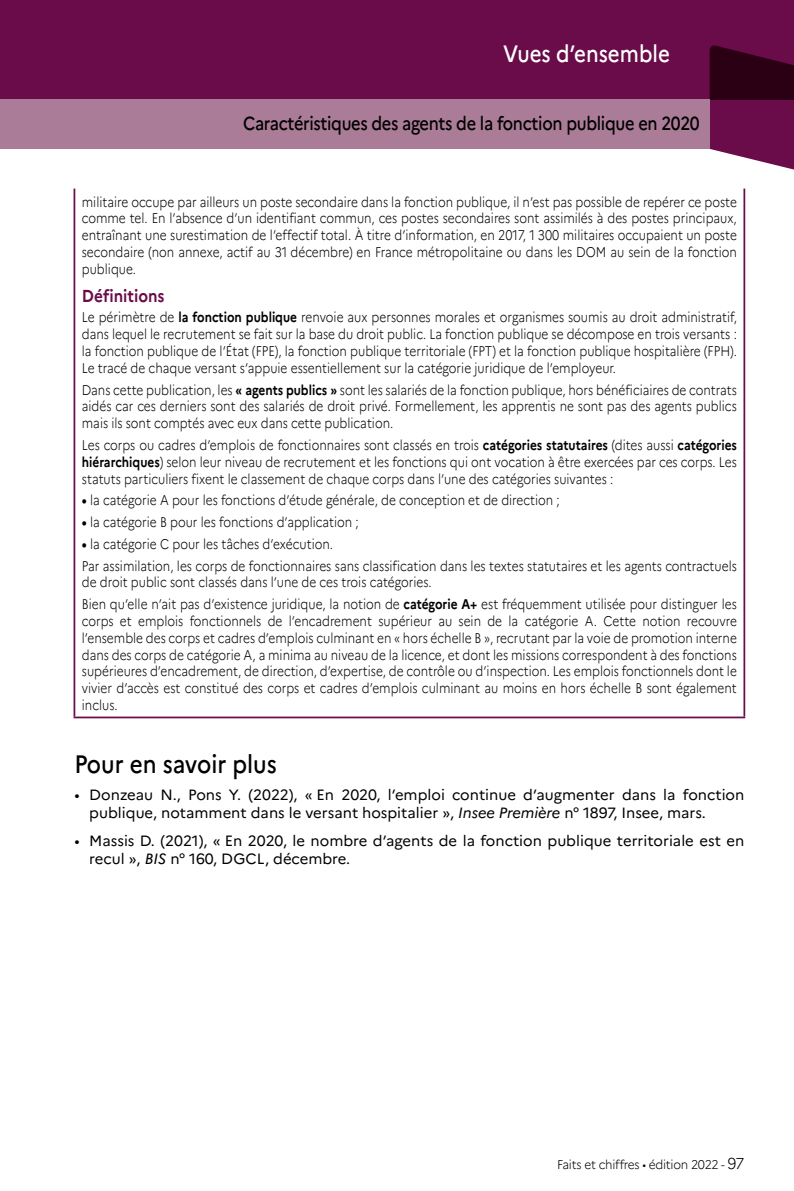
<style>
.page{position:relative;width:794px;height:1191px;background:#fff}
.page>*{position:absolute;margin:0;border:0;box-sizing:border-box;transform-origin:0 0}
._08_Biblio_Titre{font:500 25.2px "Marianne";color:#000;scale:.89 1}
.t1{font:500 23.62px "Marianne";color:#fff;scale:.87 1}
.t2{font:500 18.9px "Marianne";letter-spacing:-.02em;color:#000;scale:.87 1}
._06_Encadre_TITRE{font:700 17.32px "Marianne";color:#690c49;scale:.89 1}
.t3{font:14.88px/17.8px "Marianne";color:#000}
._06_Encadre_TC{font:300 14px/16.8px "Marianne";color:#000;text-align:justify;scale:.85 1}
.t4{font:300 12.6px "Marianne";letter-spacing:-.02em;color:#000;scale:.94 1}
.s1{font-weight:700}
.s2{font-style:italic}
.s3{font-size:15.75px}
</style>
<div class="page">
<div style="left:0;top:0;width:794px;height:99px;background:#690c49"></div>
<svg style="left:709px;top:45px;width:85px;height:125px"></svg>
<div style="left:0;top:99px;width:709px;height:50px;background:#ab7c98"></div>
<hr style="left:74px;top:189px;width:1px;height:527px;background:#690c49">
<hr style="left:743px;top:189px;width:2px;height:527px;background:#690c49">
<hr style="left:74px;top:716px;width:671px;height:2px;background:#690c49">
<h2 class="t1" style="left:503px;top:39px;width:193px">Vues d’ensemble</h2>
<h3 class="t2" style="left:243px;top:112px;width:526px">Caractéristiques des agents de la fonction publique en 2020</h3>
<p class="_06_Encadre_TC" style="left:82px;top:193px;width:772px">militaire occupe par ailleurs un poste secondaire dans la fonction publique, il n’est pas possible de repérer ce poste comme tel. En l’absence d’un identifiant commun, ces postes secondaires sont assimilés à des postes principaux, entraînant une surestimation de l’effectif total. À titre d’information, en 2017, 1 300 militaires occupaient un poste secondaire (non annexe, actif au 31 décembre) en France métropolitaine ou dans les DOM au sein de la fonction publique.</p>
<p class="_06_Encadre_TITRE" style="left:82px;top:285px;width:94px">Définitions</p>
<p class="_06_Encadre_TC" style="left:82px;top:309px;width:772px">Le périmètre de <span class="s1">la fonction publique</span> renvoie aux personnes morales et organismes soumis au droit administratif, dans lequel le recrutement se fait sur la base du droit public. La fonction publique se décompose en trois versants : la fonction publique de l’État (FPE), la fonction publique territoriale (FPT) et la fonction publique hospitalière (FPH).<br>Le tracé de chaque versant s’appuie essentiellement sur la catégorie juridique de l’employeur.</p>
<p class="_06_Encadre_TC" style="left:82px;top:381px;width:772px">Dans cette publication, les <span class="s1">« agents publics »</span> sont les salariés de la fonction publique, hors bénéficiaires de contrats aidés car ces derniers sont des salariés de droit privé. Formellement, les apprentis ne sont pas des agents publics mais ils sont comptés avec eux dans cette publication.</p>
<p class="_06_Encadre_TC" style="left:82px;top:436px;width:772px">Les corps ou cadres d’emplois de fonctionnaires sont classés en trois <span class="s1">catégories statutaires</span> (dites aussi <span class="s1">catégories hiérarchiques</span>) selon leur niveau de recrutement et les fonctions qui ont vocation à être exercées par ces corps. Les statuts particuliers fixent le classement de chaque corps dans l’une des catégories suivantes :</p>
<p class="_06_Encadre_TC" style="left:82px;top:492px;width:563px"><span class="s1">•</span> la catégorie A pour les fonctions d’étude générale, de conception et de direction ;</p>
<p class="_06_Encadre_TC" style="left:82px;top:513px;width:327px"><span class="s1">•</span> la catégorie B pour les fonctions d’application ;</p>
<p class="_06_Encadre_TC" style="left:82px;top:535px;width:297px"><span class="s1">•</span> la catégorie C pour les tâches d’exécution.</p>
<p class="_06_Encadre_TC" style="left:82px;top:557px;width:772px">Par assimilation, les corps de fonctionnaires sans classification dans les textes statutaires et les agents contractuels de droit public sont classés dans l’une de ces trois catégories.</p>
<p class="_06_Encadre_TC" style="left:82px;top:596px;width:772px">Bien qu’elle n’ait pas d’existence juridique, la notion de <span class="s1">catégorie A+</span> est fréquemment utilisée pour distinguer les corps et emplois fonctionnels de l’encadrement supérieur au sein de la catégorie A. Cette notion recouvre l’ensemble des corps et cadres d’emplois culminant en « hors échelle B », recrutant par la voie de promotion interne dans des corps de catégorie A, a minima au niveau de la licence, et dont les missions correspondent à des fonctions supérieures d’encadrement, de direction, d’expertise, de contrôle ou d’inspection. Les emplois fonctionnels dont le vivier d’accès est constitué des corps et cadres d’emplois culminant au moins en hors échelle B sont également inclus.</p>
<h5 class="_08_Biblio_Titre" style="left:74px;top:748px;width:229px">Pour en savoir plus</h5>
<p class="t3" style="left:89px;top:786px;width:656px;text-indent:-15px">• Donzeau N., Pons Y. (2022), « En 2020, l’emploi continue d’augmenter dans la fonction publique, notamment dans le versant hospitalier », <span class="s2">Insee Première</span> n° 1897, Insee, mars.</p>
<p class="t3" style="left:89px;top:831px;width:656px;text-indent:-15px">• Massis D. (2021), « En 2020, le nombre d’agents de la fonction publique territoriale est en recul », <span class="s2">BIS</span> n° 160, DGCL, décembre.</p>
<p class="t4" style="left:557px;top:1157px;width:201px">Faits et chiffres • édition 2022 - <span class="s3">97</span></p>
</div>
